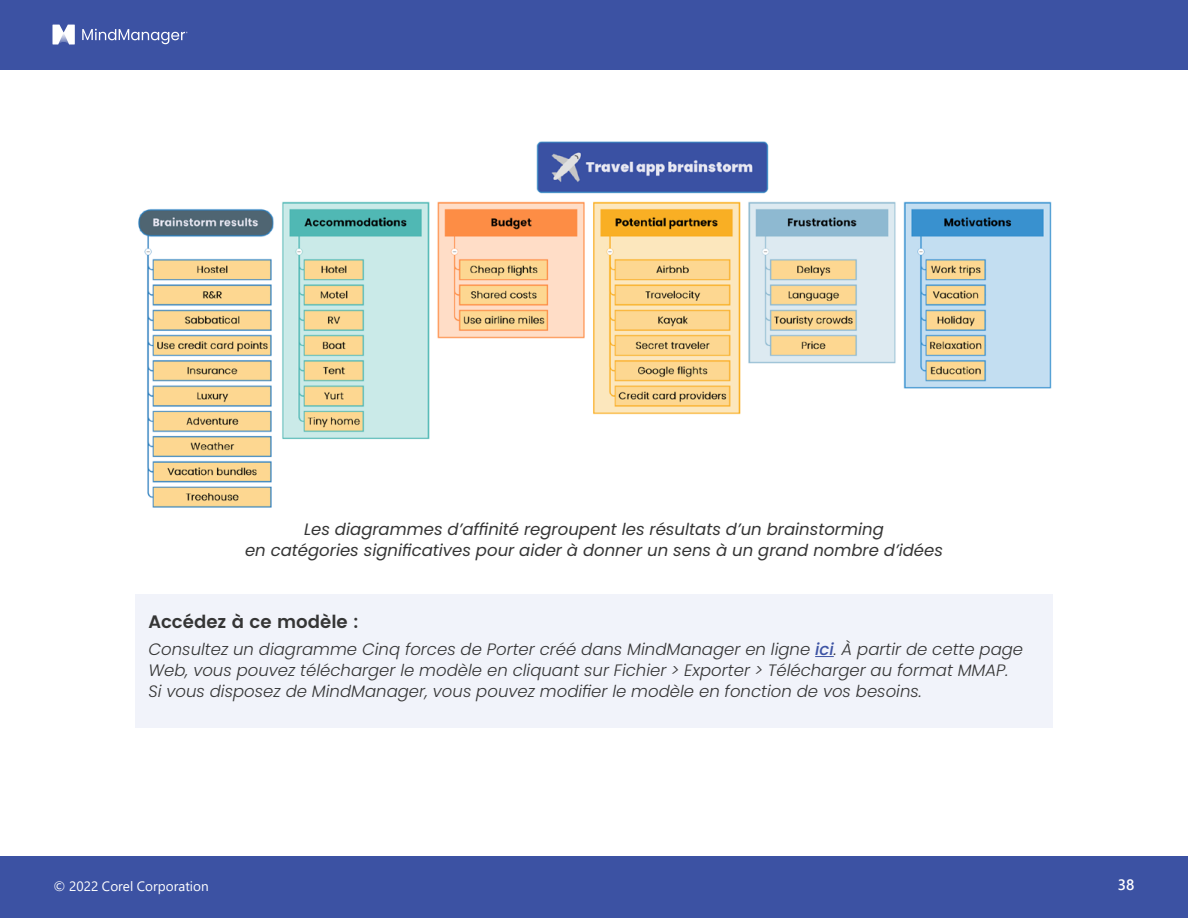
<style>
.page{position:relative;width:1188px;height:918px;background:#fff}
.page>*{position:absolute;margin:0;border:0;box-sizing:border-box;transform-origin:0 0}
.t1{font:600 18px "Poppins";color:#353535}
.body_italic{font:italic 300 16.5px/21px "Poppins";color:#353535}
.body_italic-2{font:italic 16.5px/21px "Poppins";color:#353535;text-align:center}
.t2{font:600 15px "Segoe UI";color:#fff}
.t3{font:13.5px "Segoe UI";color:#fff}
.s1{font-weight:500;color:#3c52a3}
</style>
<div class="page">
<div style="left:0;top:856px;width:1188px;height:62px;background:#3c52a3"></div>
<div style="left:0;top:0;width:1188px;height:70px;background:#3c52a3"></div>
<svg style="left:52px;top:25px;width:23px;height:20px"></svg>
<svg style="left:82px;top:29px;width:106px;height:15px"></svg>
<img style="left:138px;top:141px;width:914px;height:367px">
<div style="left:135px;top:594px;width:918px;height:134px;background:#f1f3fa"></div>
<svg style="left:815px;top:656px;width:19px;height:1px"></svg>
<p class="body_italic-2" style="left:245px;top:518px;width:699px">Les diagrammes d’affinité regroupent les résultats d’un brainstorming<br>en catégories significatives pour aider à donner un sens à un grand nombre d’idées</p>
<h3 class="t1" style="left:148px;top:608px;width:212px">Accédez à ce modèle :</h3>
<p class="body_italic" style="left:148px;top:639px;width:876px">Consultez un diagramme Cinq forces de Porter créé dans MindManager en ligne <span class="s1">ici</span>. À partir de cette page<br>Web, vous pouvez télécharger le modèle en cliquant sur Fichier &gt; Exporter &gt; Télécharger au format MMAP.<br>Si vous disposez de MindManager, vous pouvez modifier le modèle en fonction de vos besoins.</p>
<p class="t3" style="left:53px;top:874px;width:157px">© 2022 Corel Corporation</p>
<p class="t2" style="left:1118px;top:870px;width:18px">38</p>
</div>
